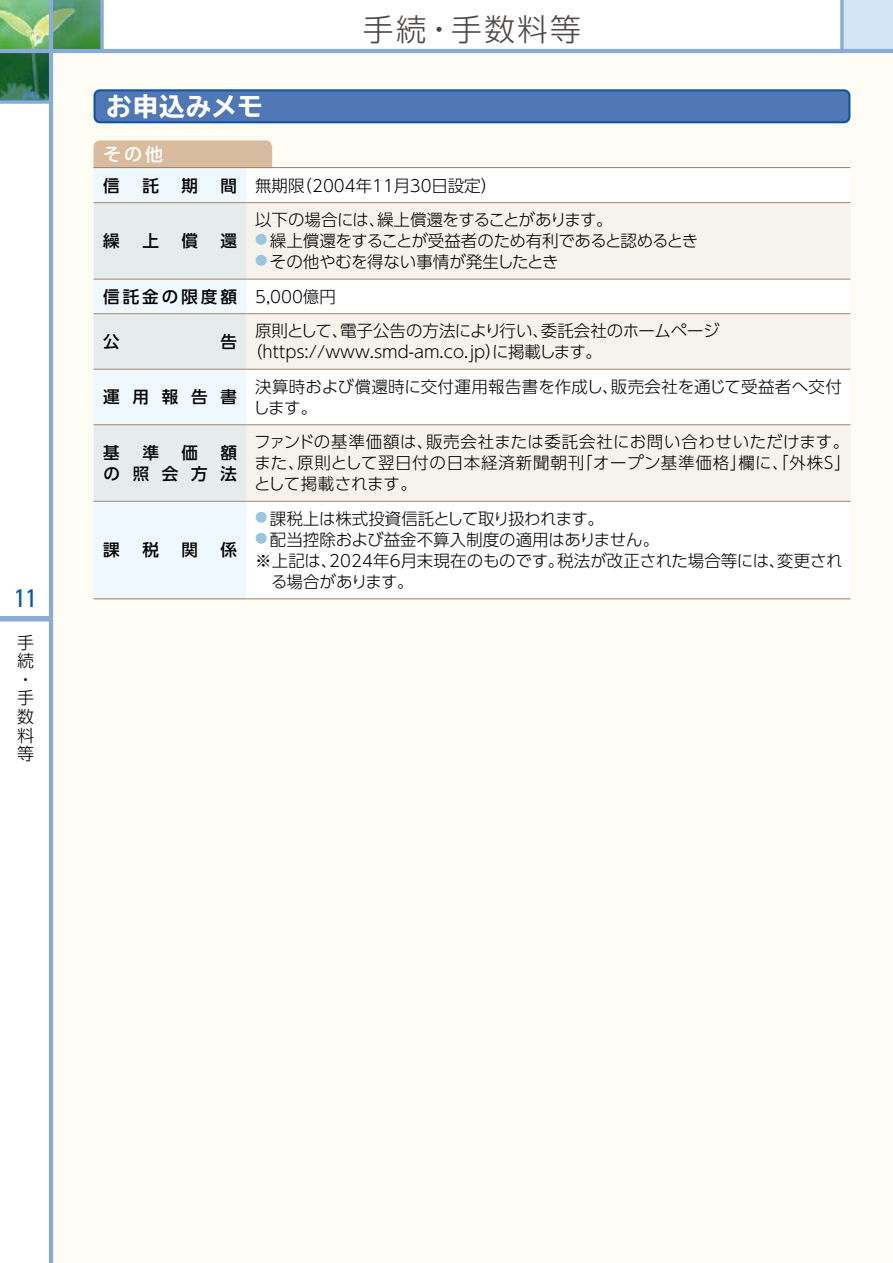
<style>
.page{position:relative;width:893px;height:1263px;background:#fff}
.page>*{position:absolute;margin:0;border:0;box-sizing:border-box;transform-origin:0 0}
.t1{font:300 30.75px "UD Shin Go Pro";letter-spacing:.075em;color:#4c4948}
.t2{font:700 expanded 25.5px "TBUD Go Std";letter-spacing:.04em;color:#fff}
.t3{font:condensed 25.5px "Univers LT Std";color:#005bac}
.t4{font:500 18px "UD Shin Go Pro";color:#fff}
.t5{font:300 16.95px/18.6px "UD Shin Go Pro";color:#000}
.t6{font:300 16.5px/21px "UD Shin Go Pro";color:#000}
.t7{font:300 16.5px/21px "UD Shin Go Pro";letter-spacing:.02em;color:#000}
.t8{font:300 16.5px "UD Shin Go Pro";letter-spacing:-.025em;color:#000}
.t9{font:500 16.5px/21px "UD Shin Go Pro";letter-spacing:.775em;color:#000;text-align:right}
.t10{font:300 16.5px "UD Shin Go Pro";letter-spacing:-.035em;color:#000}
.t11{font:300 16.5px "UD Shin Go Pro";letter-spacing:-.02em;color:#000}
.t12{font:300 16.5px "UD Shin Go Pro";letter-spacing:-.05em;color:#000}
.s1{font-weight:500}
</style>
<div class="page">
<div style="left:51px;top:51px;width:842px;height:1212px;background:#fdfcf5"></div>
<img style="left:0;top:0;width:102px;height:102px">
<svg style="left:0;top:53px;width:49px;height:47px;background:#22653e"></svg>
<svg style="left:53px;top:0;width:47px;height:49px;background:#52955f"></svg>
<div style="left:842px;top:0;width:51px;height:51px;background:#d3e4f5"></div>
<div style="left:0;top:616px;width:51px;height:5px;background:#88abda"></div>
<hr style="left:49px;top:0;width:4px;height:1263px;background:#88abda">
<hr style="left:0;top:49px;width:893px;height:4px;background:#88abda">
<svg style="left:0;top:100px;width:49px;height:4px"></svg>
<svg style="left:100px;top:0;width:4px;height:49px"></svg>
<svg style="left:840px;top:0;width:4px;height:49px"></svg>
<div style="left:94px;top:168px;width:153px;height:430px;background:#eff8fe"></div>
<svg style="left:94px;top:203px;width:153px;height:298px;fill:#e6ecec"></svg>
<svg style="left:247px;top:203px;width:603px;height:298px;fill:#f6f3ed"></svg>
<hr style="left:94px;top:202px;width:153px;height:1px;background:#9d8771">
<hr style="left:94px;top:313px;width:153px;height:1px;background:#9d8771">
<hr style="left:94px;top:424px;width:153px;height:1px;background:#9d8771">
<hr style="left:94px;top:501px;width:153px;height:1px;background:#9d8771">
<hr style="left:247px;top:202px;width:603px;height:1px;background:#9d8771">
<hr style="left:94px;top:279px;width:153px;height:1px;background:#9d8771">
<hr style="left:94px;top:369px;width:153px;height:1px;background:#9d8771">
<hr style="left:247px;top:279px;width:603px;height:1px;background:#9d8771">
<hr style="left:94px;top:598px;width:153px;height:1px;background:#9d8771">
<hr style="left:247px;top:598px;width:603px;height:1px;background:#9d8771">
<hr style="left:247px;top:313px;width:603px;height:1px;background:#9d8771">
<hr style="left:247px;top:369px;width:603px;height:1px;background:#9d8771">
<hr style="left:247px;top:424px;width:603px;height:1px;background:#9d8771">
<hr style="left:247px;top:501px;width:603px;height:1px;background:#9d8771">
<div style="left:95px;top:90px;width:754px;height:32px;background:#4f77b5;border-radius:5px"></div>
<div style="left:94px;top:89px;width:756px;height:34px;border:2px solid #11559e;border-radius:5px"></div>
<div style="left:94px;top:140px;width:178px;height:27px;background:#d9bb9e"></div>
<hr style="left:94px;top:167px;width:756px;height:1px;background:#9d8771">
<h2 class="t3" style="left:14px;top:582px;width:24px">11</h2>
<p class="t5" style="left:17px;top:632px;width:18px">手続・手数料等</p>
<h2 class="t2" style="left:106px;top:92px;width:158px">お申込みメモ</h2>
<p class="t4" style="left:103px;top:140px;width:61px">その他</p>
<h1 class="t1" style="left:363px;top:5px;width:220px">手続・手数料等</h1>
<p class="t9" style="left:103px;top:174px;width:18px">信</p>
<p class="t9" style="left:142px;top:174px;width:18px">託</p>
<p class="t9" style="left:181px;top:174px;width:18px">期</p>
<p class="t6" style="left:220px;top:174px;width:278px"><span class="s1">間</span> 無期限（2004年11月30日設定）</p>
<p class="t9" style="left:103px;top:230px;width:18px">繰</p>
<p class="t9" style="left:142px;top:230px;width:18px">上</p>
<p class="t9" style="left:181px;top:230px;width:18px">償</p>
<p class="t9" style="left:220px;top:230px;width:18px">還</p>
<p class="t10" style="left:255px;top:207px;width:359px">以下の場合には、繰上償還をすることがあります。</p>
<p class="t8" style="left:255px;top:228px;width:445px"><sup>●</sup> 繰上償還をすることが受益者のため有利であると認めるとき</p>
<p class="t6" style="left:103px;top:244px;width:457px;line-height:34.5px;text-indent:152px"><sup>●</sup> その他やむを得ない事情が発生したとき<span class="s1">信託金の限度額</span> 5,000億円</p>
<p class="t9" style="left:103px;top:330px;width:18px">公</p>
<p class="t9" style="left:220px;top:330px;width:18px">告</p>
<p class="t6" style="left:246px;top:320px;width:475px;text-indent:9px">原則として、電子公告の方法により行い、委託会社のホームページ（https://www.smd-am.co.jp）に掲載します。</p>
<p class="t9" style="left:103px;top:386px;width:135px">運用報告書</p>
<p class="t7" style="left:253px;top:375px;width:590px">決算時および償還時に交付運用報告書を作成し、販売会社を通じて受益者へ交付します。</p>
<p class="t9" style="left:103px;top:442px;width:18px">基</p>
<p class="t9" style="left:142px;top:442px;width:18px">準</p>
<p class="t9" style="left:181px;top:442px;width:18px">価</p>
<p class="t9" style="left:103px;top:442px;width:135px">額<br>の照会方法</p>
<p class="t6" style="left:254px;top:431px;width:598px;text-align:justify">ファンドの基準価額は、販売会社または委託会社にお問い合わせいただけます。また、原則として翌日付の日本経済新聞朝刊「オープン基準価格」欄に、「外株S」として掲載されます。</p>
<p class="t9" style="left:103px;top:539px;width:18px">課</p>
<p class="t9" style="left:142px;top:539px;width:18px">税</p>
<p class="t9" style="left:181px;top:539px;width:18px">関</p>
<p class="t9" style="left:220px;top:539px;width:18px">係</p>
<p class="t11" style="left:255px;top:505px;width:350px"><sup>●</sup> 課税上は株式投資信託として取り扱われます。</p>
<p class="t6" style="left:255px;top:528px;width:406px"><sup>●</sup> 配当控除および益金不算入制度の適用はありません。</p>
<p class="t6" style="left:255px;top:549px;width:589px">※上記は、2024年6月末現在のものです。税法が改正された場合等には、変更され</p>
<p class="t12" style="left:271px;top:568px;width:144px">る場合があります。</p>
</div>
